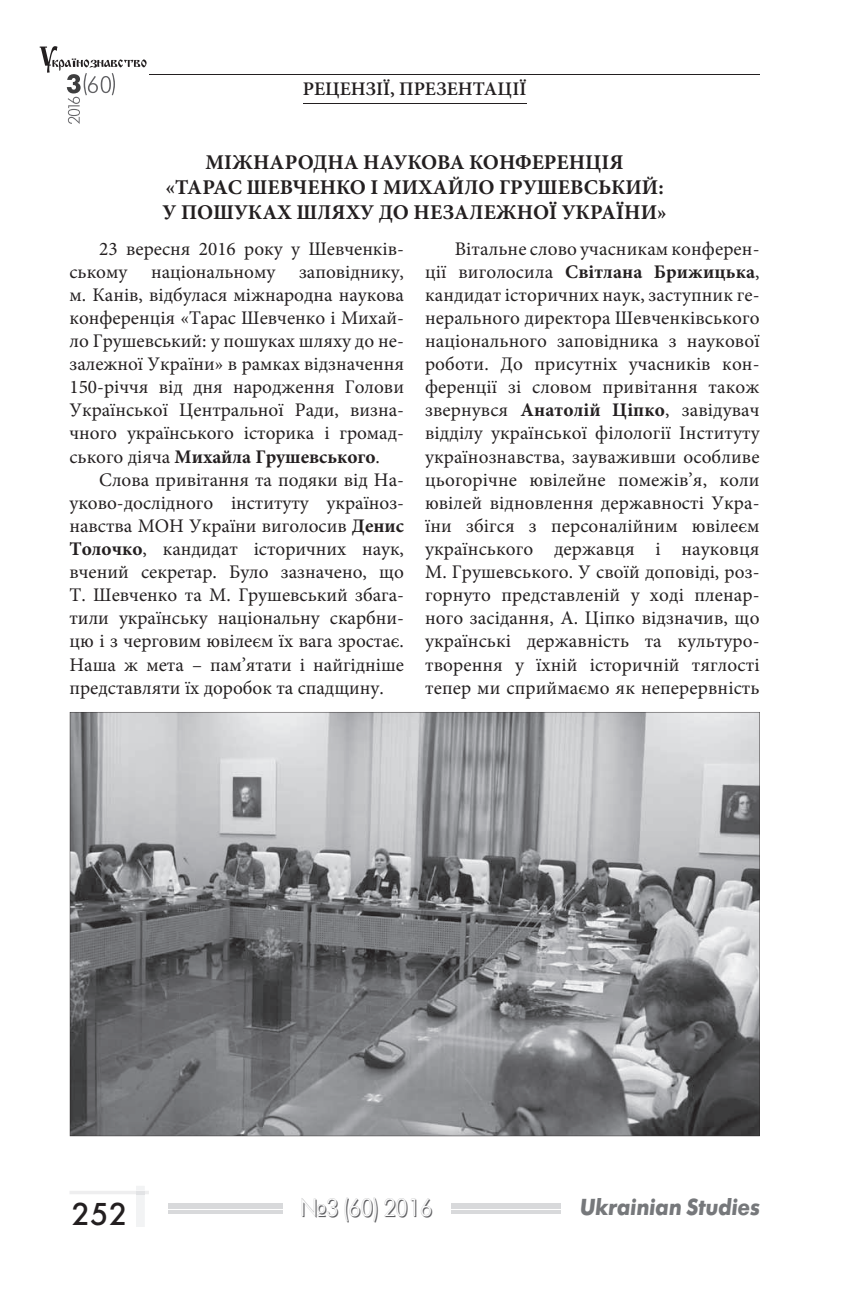
<style>
.page{position:relative;width:844px;height:1290px;background:#fff}
.page>*{position:absolute;margin:0;border:0;box-sizing:border-box;transform-origin:0 0}
.t1{font:31.5px "Futura Futuris";color:#231f20}
.t2{font:24.5px "Futura Futuris Shadow";color:#5f5f62;scale:.93 1}
.t3{font:italic 700 23.1px "Futura Futuris";color:#76787b;scale:.91 1}
.t4{font:700 21px/25.2px "Minion Pro";color:#231f20;text-align:center}
.t5{font:19.25px/23.1px "Minion Pro";color:#231f20;text-align:justify}
.t6{font:600 19.25px "Minion Pro";color:#231f20}
.s1{font-weight:700}
</style>
<div class="page">
<hr style="left:67px;top:74px;width:692px;height:1px;background:#231f20">
<div style="left:27px;top:27px;width:122px;height:118px;background:#fff"></div>
<svg style="left:40px;top:46px;width:106px;height:78px"></svg>
<hr style="left:169px;top:1203px;width:114px;height:3px;background:#d8d9db">
<hr style="left:169px;top:1207px;width:114px;height:2px;background:#d8d9db">
<hr style="left:169px;top:1210px;width:114px;height:3px;background:#d8d9db">
<hr style="left:451px;top:1203px;width:110px;height:3px;background:#d8d9db">
<hr style="left:451px;top:1207px;width:110px;height:2px;background:#d8d9db">
<hr style="left:451px;top:1210px;width:110px;height:3px;background:#d8d9db">
<hr style="left:69px;top:1191px;width:67px;height:3px;background:#eeeeef">
<svg style="left:136px;top:1186px;width:13px;height:41px"></svg>
<hr style="left:303px;top:104px;width:223px;height:1px;background:#231f20">
<svg style="left:70px;top:712px;width:689px;height:424px;background:#8f9093"></svg>
<p class="t6" style="left:302px;top:76px;width:225px">РЕЦЕНЗІЇ, ПРЕЗЕНТАЦІЇ</p>
<p class="t4" style="left:162px;top:149px;width:505px">МІЖНАРОДНА НАУКОВА КОНФЕРЕНЦІЯ<br>«ТАРАС ШЕВЧЕНКО І МИХАЙЛО ГРУШЕВСЬКИЙ:<br>У ПОШУКАХ ШЛЯХУ ДО НЕЗАЛЕЖНОЇ УКРАЇНИ»</p>
<p class="t5" style="left:69px;top:237px;width:336px;text-indent:30px">23 вересня 2016 року у Шевченків&shy;ському національному заповіднику, м. Канів, відбулася міжнародна наукова конференція «Тарас Шевченко і Михай&shy;ло Грушевський: у пошуках шляху до не&shy;залежної України» в рамках відзначення 150-річчя від дня народження Голови Української Центральної Ради, визна&shy;чного українського історика і громад&shy;ського діяча <span class="s1">Михайла Грушевського</span>.</p>
<p class="t5" style="left:69px;top:468px;width:336px;text-indent:30px">Слова привітання та подяки від На&shy;уково-дослідного інституту україноз&shy;навства МОН України виголосив <span class="s1">Денис Толочко</span>, кандидат історичних наук, вчений секретар. Було зазначено, що Т. Шевченко та М. Грушевський збага&shy;тили українську національну скарбни&shy;цю і з черговим ювілеєм їх вага зростає.<br>Наша ж мета – пам’ятати і найгідніше представляти їх доробок та спадщину.</p>
<p class="t5" style="left:425px;top:237px;width:336px;text-indent:30px">Вітальне слово учасникам конферен&shy;ції виголосила <span class="s1">Світлана Брижицька</span>, кандидат історичних наук, заступник ге&shy;нерального директора Шевченківського національного заповідника з наукової роботи. До присутніх учасників кон&shy;ференції зі словом привітання також звернувся <span class="s1">Анатолій Ціпко</span>, завідувач відділу української філології Інституту українознавства, зауваживши особливе цьогорічне ювілейне помежів’я, коли ювілей відновлення державності Укра&shy;їни збігся з персоналійним ювілеєм українського державця і науковця М. Грушевського. У своїй доповіді, роз&shy;горнуто представленій у ході пленар&shy;ного засідання, А. Ціпко відзначив, що українські державність та культуро&shy;творення у їхній історичній тяглості тепер ми сприймаємо як неперервність</p>
<h1 class="t1" style="left:71px;top:1194px;width:57px">252</h1>
<p class="t2" style="left:300px;top:1194px;width:144px">№3 (60) 2016</p>
<p class="t3" style="left:579px;top:1193px;width:199px">Ukrainian Studies</p>
</div>
